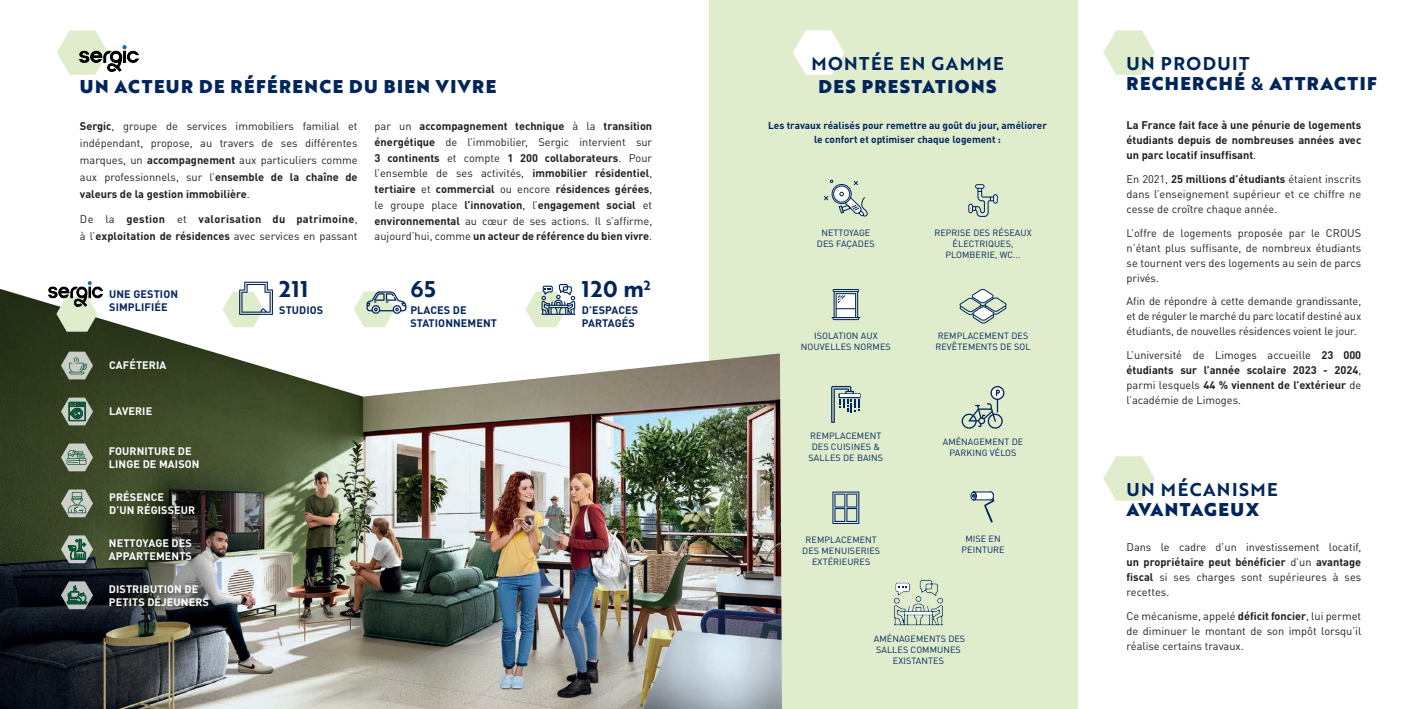
<style>
.page{position:relative;width:1418px;height:709px;background:#fff}
.page>*{position:absolute;margin:0;border:0;box-sizing:border-box;transform-origin:0 0}
.t1{font:22.1px "Brother 1816 Bold";letter-spacing:.04em;color:#00255d}
.t2{font:18px "Brother 1816 Black";letter-spacing:.08em;color:#00255d}
.t3{font:18px "Brother 1816 Bold";letter-spacing:.08em;color:#00255d}
.t4{font:11px/15px "DINOT";color:#231f20;text-align:justify}
.t5{font:700 11px/15.7px "DINOT";color:#231f20;text-align:justify}
.t6{font:700 11px/16.9px "DINOT";letter-spacing:.03em;color:#231f20}
.t7{font:700 10.8px/13px "DINOT";letter-spacing:.01em;color:#fff}
.t8{font:700 10.8px/13px "DINOT";letter-spacing:.01em;color:#00255d}
.t9{font:700 10px/14px "DINOT";color:#00255d;text-align:center}
.t10{font:9px/11px "DINOT";letter-spacing:.01em;color:#00255d;text-align:center}
.s1{font-family:"Brother 1816 Bold"}
.s2{font-weight:700}
.s3{font-weight:400}
</style>
<div class="page">
<div style="left:709px;top:0;width:368px;height:709px;background:#dfedcd"></div>
<img style="left:0;top:289px;width:782px;height:420px">
<div style="left:970px;top:491px;width:6px;height:9px;border:1px solid #00255d;border-radius:50%"></div>
<svg style="left:972px;top:491px;width:23px;height:32px"></svg>
<svg style="left:824px;top:180px;width:44px;height:37px"></svg>
<svg style="left:831px;top:289px;width:29px;height:31px"></svg>
<svg style="left:959px;top:289px;width:48px;height:35px"></svg>
<svg style="left:832px;top:491px;width:27px;height:33px"></svg>
<svg style="left:831px;top:386px;width:29px;height:37px"></svg>
<hr style="left:839px;top:394px;width:20px;height:3px;background:#fff">
<svg style="left:961px;top:386px;width:43px;height:43px"></svg>
<svg style="left:968px;top:184px;width:29px;height:33px"></svg>
<svg style="left:893px;top:579px;width:50px;height:47px"></svg>
<svg style="left:793px;top:30px;width:51px;height:45px"></svg>
<svg style="left:57px;top:30px;width:47px;height:45px"></svg>
<svg style="left:1103px;top:30px;width:51px;height:45px"></svg>
<svg style="left:1103px;top:456px;width:51px;height:45px"></svg>
<img style="left:80px;top:46px;width:58px;height:26px">
<svg style="left:223px;top:282px;width:50px;height:45px"></svg>
<svg style="left:354px;top:291px;width:52px;height:36px"></svg>
<svg style="left:525px;top:284px;width:50px;height:43px"></svg>
<svg style="left:56px;top:306px;width:42px;height:26px"></svg>
<img style="left:48px;top:282px;width:55px;height:24px">
<svg style="left:61px;top:351px;width:32px;height:28px"></svg>
<svg style="left:61px;top:397px;width:32px;height:28px"></svg>
<svg style="left:61px;top:443px;width:32px;height:28px"></svg>
<svg style="left:61px;top:489px;width:32px;height:28px"></svg>
<div style="left:106px;top:535px;width:92px;height:32px;background:#231f20;opacity:.75"></div>
<svg style="left:61px;top:535px;width:32px;height:28px"></svg>
<div style="left:108px;top:583px;width:109px;height:32px;background:#231f20;opacity:.75"></div>
<svg style="left:61px;top:581px;width:32px;height:28px"></svg>
<h2 class="t3" style="left:811px;top:50px;width:194px">MONTÉE EN GAMME</h2>
<h2 class="t2" style="left:80px;top:72px;width:418px">UN ACTEUR DE RÉFÉRENCE DU BIEN VIVRE</h2>
<h2 class="t2" style="left:818px;top:72px;width:179px">DES PRESTATIONS</h2>
<h2 class="t3" style="left:1126px;top:50px;width:125px">UN PRODUIT</h2>
<h2 class="t2" style="left:1126px;top:69px;width:252px">RECHERCHÉ <span class="s1">&amp;</span> ATTRACTIF</h2>
<p class="t4" style="left:80px;top:118px;width:279px;line-height:16.9px"><span class="s2">Sergic</span>, groupe de services immobiliers familial et indépendant, propose, au travers de ses différentes marques, un <span class="s2">accompagnement</span> aux particuliers comme aux professionnels, sur l’<span class="s2">ensemble de la chaîne de valeurs de la gestion immobilière</span>.</p>
<p class="t6" style="left:80px;top:211px;width:279px"><span class="s3">De la</span> gestion <span class="s3">et</span> valorisation du patrimoine<span class="s3">, à l’</span>exploitation de résidences <span class="s3">avec services en passant</span></p>
<p class="t8" style="left:109px;top:287px;width:70px">UNE GESTION<br>SIMPLIFIÉE</p>
<p class="t7" style="left:109px;top:359px;width:59px">CAFÉTERIA</p>
<p class="t7" style="left:109px;top:404px;width:45px">LAVERIE</p>
<p class="t7" style="left:109px;top:444px;width:92px">FOURNITURE DE<br>LINGE DE MAISON</p>
<p class="t7" style="left:109px;top:490px;width:88px">PRÉSENCE<br>D’UN RÉGISSEUR</p>
<p class="t7" style="left:109px;top:536px;width:85px">NETTOYAGE DES<br>APPARTEMENTS</p>
<p class="t7" style="left:109px;top:582px;width:101px">DISTRIBUTION DE<br>PETITS DÉJEUNERS</p>
<h1 class="t1" style="left:279px;top:272px;width:31px">211</h1>
<p class="t8" style="left:279px;top:303px;width:46px">STUDIOS</p>
<p class="t5" style="left:374px;top:118px;width:279px"><span class="s3">par un</span> accompagnement technique <span class="s3">à la</span> transition énergétique <span class="s3">de l’immobilier, Sergic intervient sur </span>3 continents <span class="s3">et compte</span> 1 200 collaborateurs<span class="s3">. Pour l’ensemble de ses activités,</span> immobilier résidentiel<span class="s3">, </span>tertiaire <span class="s3">et</span> commercial <span class="s3">ou encore</span> résidences gérées<span class="s3">, le groupe place</span> l’innovation<span class="s3">, l’</span>engagement social <span class="s3">et </span>environnemental <span class="s3">au cœur de ses actions. Il s’affirme, aujourd’hui, comme</span> un acteur de référence du bien vivre<span class="s3">.</span></p>
<h1 class="t1" style="left:410px;top:272px;width:27px">65</h1>
<p class="t8" style="left:410px;top:303px;width:88px">PLACES DE<br>STATIONNEMENT</p>
<h1 class="t1" style="left:582px;top:272px;width:70px">120 m<sup>2</sup></h1>
<p class="t8" style="left:582px;top:303px;width:58px">D’ESPACES<br>PARTAGÉS</p>
<p class="t9" style="left:768px;top:118px;width:280px">Les travaux réalisés pour remettre au goût du jour, améliorer le confort et optimiser chaque logement :</p>
<p class="t5" style="left:1126px;top:118px;width:236px;line-height:15px">La France fait face à une pénurie de logements étudiants depuis de nombreuses années avec un parc locatif insuffisant<span class="s3">.</span></p>
<p class="t4" style="left:1126px;top:171px;width:236px">En 2021, <span class="s2">25 millions d’étudiants</span> étaient inscrits dans l’enseignement supérieur et ce chiffre ne cesse de croître chaque année.</p>
<p class="t4" style="left:1126px;top:225px;width:236px">L’offre de logements proposée par le CROUS n’étant plus suffisante, de nombreux étudiants se tournent vers des logements au sein de parcs privés.</p>
<p class="t4" style="left:1126px;top:293px;width:236px">Afin de répondre à cette demande grandissante, et de réguler le marché du parc locatif destiné aux étudiants, de nouvelles résidences voient le jour.</p>
<p class="t4" style="left:1126px;top:347px;width:236px">L’université de Limoges accueille <span class="s2">23 000 étudiants sur l’année scolaire 2023 - 2024</span>, parmi lesquels <span class="s2">44 % viennent de l’extérieur</span> de l’académie de Limoges.</p>
<p class="t10" style="left:934px;top:227px;width:99px">REPRISE DES RÉSEAUX<br>ÉLECTRIQUES,<br>PLOMBERIE, WC...</p>
<p class="t10" style="left:817px;top:227px;width:59px">NETTOYAGE<br>DES FAÇADES</p>
<p class="t10" style="left:801px;top:330px;width:91px">ISOLATION AUX<br>NOUVELLES NORMES</p>
<p class="t10" style="left:935px;top:330px;width:97px;text-align:left">REMPLACEMENT DES<br>REVÊTEMENTS DE SOL</p>
<p class="t10" style="left:808px;top:430px;width:76px">REMPLACEMENT<br>DES CUISINES &amp;<br>SALLES DE BAINS</p>
<p class="t10" style="left:942px;top:436px;width:82px">AMÉNAGEMENT DE<br>PARKING VÉLOS</p>
<p class="t10" style="left:802px;top:534px;width:80px">REMPLACEMENT<br>DES MENUISERIES<br>EXTÉRIEURES</p>
<p class="t10" style="left:961px;top:533px;width:45px">MISE EN<br>PEINTURE</p>
<p class="t10" style="left:874px;top:633px;width:93px">AMÉNAGEMENTS DES<br>SALLES COMMUNES<br>EXISTANTES</p>
<h2 class="t3" style="left:1126px;top:475px;width:153px">UN MÉCANISME</h2>
<h2 class="t2" style="left:1126px;top:495px;width:134px">AVANTAGEUX</h2>
<p class="t4" style="left:1126px;top:539px;width:236px">Dans le cadre d’un investissement locatif, <span class="s2">un propriétaire peut bénéficier</span> d’un <span class="s2">avantage fiscal</span> si ses charges sont supérieures à ses recettes.</p>
<p class="t4" style="left:1126px;top:608px;width:236px">Ce mécanisme, appelé <span class="s2">déficit foncier</span>, lui permet de diminuer le montant de son impôt lorsqu’il réalise certains travaux.</p>
</div>
